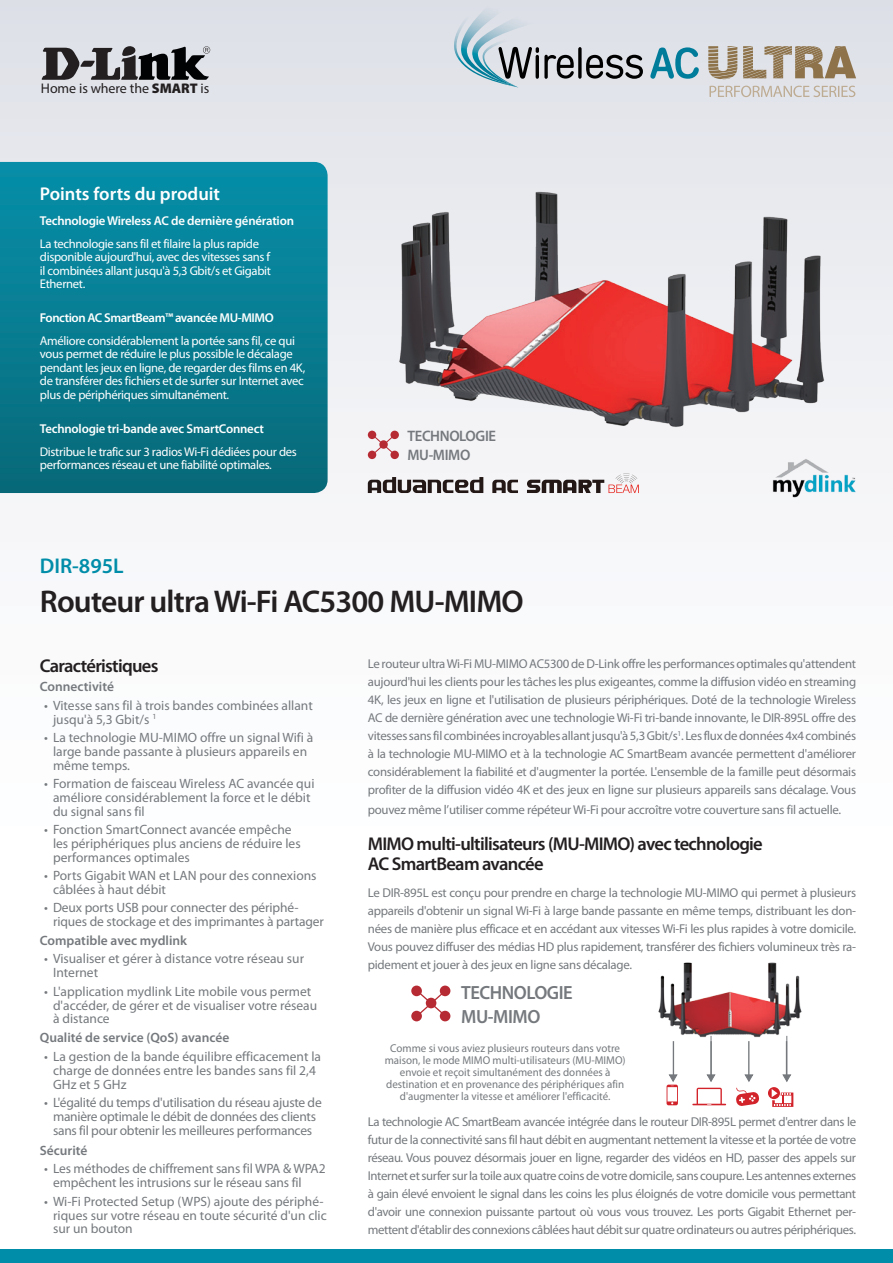
<style>
.page{position:relative;width:893px;height:1263px;background:#fff}
.page>*{position:absolute;margin:0;border:0;box-sizing:border-box;transform-origin:0 0}
.Product_Name__Cover{font:600 31.5px "Myriad Pro";letter-spacing:-.025em;color:#231f20}
.Model_Number__Cover{font:600 21.3px "Myriad Pro";color:#008da9}
.Sub_Body_Text{font:600 19.2px/24px "Myriad Pro";letter-spacing:-.025em;color:#75797d}
.Description_Topic{font:600 18.6px/19.5px "Myriad Pro";letter-spacing:-.04em;color:#231f20}
.Highlights_Title{font:600 18.6px "Myriad Pro";color:#fff}
.Features_Title{font:600 18.6px "Myriad Pro";letter-spacing:-.04em;color:#231f20}
.Sub_Body_Text-2{font:600 15.15px/19px "Myriad Pro";letter-spacing:-.025em;color:#75797d}
.t1{font:13.95px "Myriad Pro";letter-spacing:-.005em;color:#231f20}
.t2{font:13.5px/14px "Myriad Pro";color:#75797d}
.t3{font:13.5px/14px "Myriad Pro";letter-spacing:-.02em;color:#75797d;text-align:center}
.Features_Category{font:600 13.5px "Myriad Pro";color:#75797d}
.Description_Text{font:12.9px/18px "Myriad Pro";letter-spacing:-.02em;color:#75797d;text-align:justify}
.Highlights_Category{font:600 12.9px "Myriad Pro";letter-spacing:-.015em;color:#fff}
.Highlights_Category-2{font:600 12.9px "Myriad Pro";letter-spacing:-.035em;color:#fff}
.Highlights_Text{font:12.6px/13.5px "Myriad Pro";letter-spacing:-.025em;color:#fff}
.t4{font:11.4px/12px "Myriad Pro";color:#75797d;text-align:center}
.s1{font-weight:900}
</style>
<div class="page">
<div style="left:0;top:0;width:893px;height:1084px;background:linear-gradient(to bottom,#e2e4ea,#fff)"></div>
<div style="left:0;top:1249px;width:893px;height:14px;background:#008da9"></div>
<svg style="left:0;top:162px;width:328px;height:331px;background:#077c91"></svg>
<svg style="left:42px;top:46px;width:168px;height:34px;background:#727276"></svg>
<svg style="left:368px;top:477px;width:115px;height:16px"></svg>
<svg style="left:492px;top:480px;width:26px;height:13px"></svg>
<svg style="left:527px;top:473px;width:112px;height:20px"></svg>
<img style="left:764px;top:448px;width:98px;height:59px">
<img style="left:452px;top:8px;width:45px;height:79px">
<img style="left:459px;top:3px;width:91px;height:81px">
<svg style="left:498px;top:47px;width:145px;height:40px;background:#a5a7ac"></svg>
<svg style="left:650px;top:47px;width:49px;height:32px;background:#82b7c7"></svg>
<svg style="left:708px;top:46px;width:148px;height:34px;background:#b6aa98"></svg>
<svg style="left:709px;top:86px;width:146px;height:11px;background:#d4cfcb"></svg>
<img style="left:374px;top:184px;width:474px;height:268px">
<svg style="left:411px;top:985px;width:39px;height:36px"></svg>
<img style="left:651px;top:955px;width:157px;height:87px">
<hr style="left:786px;top:1036px;width:1px;height:45px;background:#75797d">
<hr style="left:748px;top:1041px;width:1px;height:35px;background:#75797d">
<hr style="left:711px;top:1036px;width:1px;height:45px;background:#75797d">
<hr style="left:710px;top:1041px;width:2px;height:35px;background:#75797d">
<hr style="left:673px;top:1041px;width:1px;height:35px;background:#75797d">
<svg style="left:667px;top:1074px;width:11px;height:31px"></svg>
<svg style="left:736px;top:1074px;width:23px;height:32px"></svg>
<svg style="left:768px;top:1074px;width:25px;height:33px"></svg>
<svg style="left:692px;top:1074px;width:34px;height:31px"></svg>
<svg style="left:368px;top:431px;width:31px;height:28px"></svg>
<p class="t1" style="left:41px;top:80px;width:170px">Home is where the <span class="s1">SMART</span> is</p>
<p class="Highlights_Title" style="left:40px;top:182px;width:182px">Points forts du produit</p>
<p class="Highlights_Category" style="left:40px;top:213px;width:256px">Technologie Wireless AC de dernière génération</p>
<p class="Highlights_Text" style="left:40px;top:236px;width:233px">La technologie sans fil et filaire la plus rapide disponible aujourd'hui, avec des vitesses sans f il combinées allant jusqu'à 5,3 Gbit/s et Gigabit Ethernet.</p>
<p class="Highlights_Category-2" style="left:40px;top:310px;width:235px">Fonction AC SmartBeam™ avancée MU-MIMO</p>
<p class="Highlights_Text" style="left:40px;top:334px;width:267px">Améliore considérablement la portée sans fil, ce qui vous permet de réduire le plus possible le décalage pendant les jeux en ligne, de regarder des films en 4K, de transférer des fichiers et de surfer sur Internet avec plus de périphériques simultanément.</p>
<p class="Highlights_Category" style="left:40px;top:421px;width:226px">Technologie tri-bande avec SmartConnect</p>
<p class="Highlights_Text" style="left:40px;top:445px;width:258px">Distribue le trafic sur 3 radios Wi-Fi dédiées pour des performances réseau et une fiabilité optimales.</p>
<p class="Model_Number__Cover" style="left:40px;top:552px;width:85px">DIR-895L</p>
<p class="Sub_Body_Text-2" style="left:407px;top:426px;width:90px">TECHNOLOGIE<br>MU-MIMO</p>
<p class="Product_Name__Cover" style="left:40px;top:582px;width:485px">Routeur ultra Wi-Fi AC5300 MU-MIMO</p>
<p class="Features_Title" style="left:40px;top:654px;width:120px">Caractéristiques</p>
<p class="Features_Category" style="left:40px;top:678px;width:76px">Connectivité</p>
<p class="t2" style="left:53px;top:698px;width:261px;text-indent:-9px">• Vitesse sans fil à trois bandes combinées allant jusqu'à 5,3 Gbit/s <sup>1</sup></p>
<p class="t2" style="left:53px;top:730px;width:262px;text-indent:-9px">• La technologie MU-MIMO offre un signal Wifi à large bande passante à plusieurs appareils en même temps.</p>
<p class="t2" style="left:53px;top:776px;width:263px;text-indent:-9px">• Formation de faisceau Wireless AC avancée qui améliore considérablement la force et le débit du signal sans fil</p>
<p class="t2" style="left:53px;top:822px;width:249px;text-indent:-9px">• Fonction SmartConnect avancée empêche les périphériques plus anciens de réduire les performances optimales</p>
<p class="t2" style="left:53px;top:868px;width:265px;text-indent:-9px">• Ports Gigabit WAN et LAN pour des connexions câblées à haut débit</p>
<p class="t2" style="left:53px;top:900px;width:272px;text-indent:-9px">• Deux ports USB pour connecter des périphé&shy;riques de stockage et des imprimantes à partager</p>
<p class="Features_Category" style="left:40px;top:932px;width:149px">Compatible avec mydlink</p>
<p class="t2" style="left:53px;top:952px;width:253px;text-indent:-9px">• Visualiser et gérer à distance votre réseau sur<br>Internet</p>
<p class="t2" style="left:53px;top:984px;width:266px;text-indent:-9px">• L'application mydlink Lite mobile vous permet d'accéder, de gérer et de visualiser votre réseau à distance</p>
<p class="Features_Category" style="left:40px;top:1029px;width:191px">Qualité de service (QoS) avancée</p>
<p class="t2" style="left:53px;top:1049px;width:269px;text-indent:-9px">• La gestion de la bande équilibre efficacement la charge de données entre les bandes sans fil 2,4<br>GHz et 5 GHz</p>
<p class="t3" style="left:44px;top:1095px;width:279px">• L'égalité du temps d'utilisation du réseau ajuste de manière optimale le débit de données des clients sans fil pour obtenir les meilleures performances</p>
<p class="Features_Category" style="left:40px;top:1142px;width:49px">Sécurité</p>
<p class="t2" style="left:53px;top:1162px;width:274px;text-indent:-9px">• Les méthodes de chiffrement sans fil WPA &amp; WPA2 empêchent les intrusions sur le réseau sans fil</p>
<p class="t2" style="left:53px;top:1194px;width:275px;text-indent:-9px">• Wi-Fi Protected Setup (WPS) ajoute des périphé&shy;riques sur votre réseau en toute sécurité d'un clic sur un bouton</p>
<p class="Description_Text" style="left:368px;top:655px;width:490px">Le routeur ultra Wi-Fi MU-MIMO AC5300 de D-Link offre les performances optimales qu'attendent aujourd'hui les clients pour les tâches les plus exigeantes, comme la diffusion vidéo en streaming 4K, les jeux en ligne et l'utilisation de plusieurs périphériques. Doté de la technologie Wireless AC de dernière génération avec une technologie Wi-Fi tri-bande innovante, le DIR-895L offre des vitesses sans fil combinées incroyables allant jusqu'à 5,3 Gbit/s<sup>1</sup>. Les flux de données 4x4 combinés à la technologie MU-MIMO et à la technologie AC SmartBeam avancée permettent d'améliorer considérablement la fiabilité et d'augmenter la portée. L'ensemble de la famille peut désormais profiter de la diffusion vidéo 4K et des jeux en ligne sur plusieurs appareils sans décalage. Vous</p>
<p class="Description_Text" style="left:368px;top:800px;width:475px">pouvez même l’utiliser comme répéteur Wi-Fi pour accroître votre couverture sans fil actuelle.</p>
<p class="Description_Topic" style="left:368px;top:834px;width:396px">MIMO multi-ultilisateurs (MU-MIMO) avec technologie<br>AC SmartBeam avancée</p>
<p class="Description_Text" style="left:368px;top:883px;width:490px">Le DIR-895L est conçu pour prendre en charge la technologie MU-MIMO qui permet à plusieurs appareils d'obtenir un signal Wi-Fi à large bande passante en même temps, distribuant les don&shy;nées de manière plus efficace et en accédant aux vitesses Wi-Fi les plus rapides à votre domicile.<br>Vous pouvez diffuser des médias HD plus rapidement, transférer des fichiers volumineux très ra&shy;pidement et jouer à des jeux en ligne sans décalage.</p>
<p class="Sub_Body_Text" style="left:461px;top:980px;width:113px">TECHNOLOGIE<br>MU-MIMO</p>
<p class="t4" style="left:385px;top:1041px;width:242px">Comme si vous aviez plusieurs routeurs dans votre maison, le mode MIMO multi-utilisateurs (MU-MIMO) envoie et reçoit simultanément des données à destination et en provenance des périphériques afin d'augmenter la vitesse et améliorer l'efficacité.</p>
<p class="Description_Text" style="left:368px;top:1112px;width:490px">La technologie AC SmartBeam avancée intégrée dans le routeur DIR-895L permet d'entrer dans le futur de la connectivité sans fil haut débit en augmentant nettement la vitesse et la portée de votre réseau. Vous pouvez désormais jouer en ligne, regarder des vidéos en HD, passer des appels sur Internet et surfer sur la toile aux quatre coins de votre domicile, sans coupure. Les antennes externes à gain élevé envoient le signal dans les coins les plus éloignés de votre domicile vous permettant d'avoir une connexion puissante partout où vous vous trouvez. Les ports Gigabit Ethernet per&shy;mettent d'établir des connexions câblées haut débit sur quatre ordinateurs ou autres périphériques.</p>
</div>
